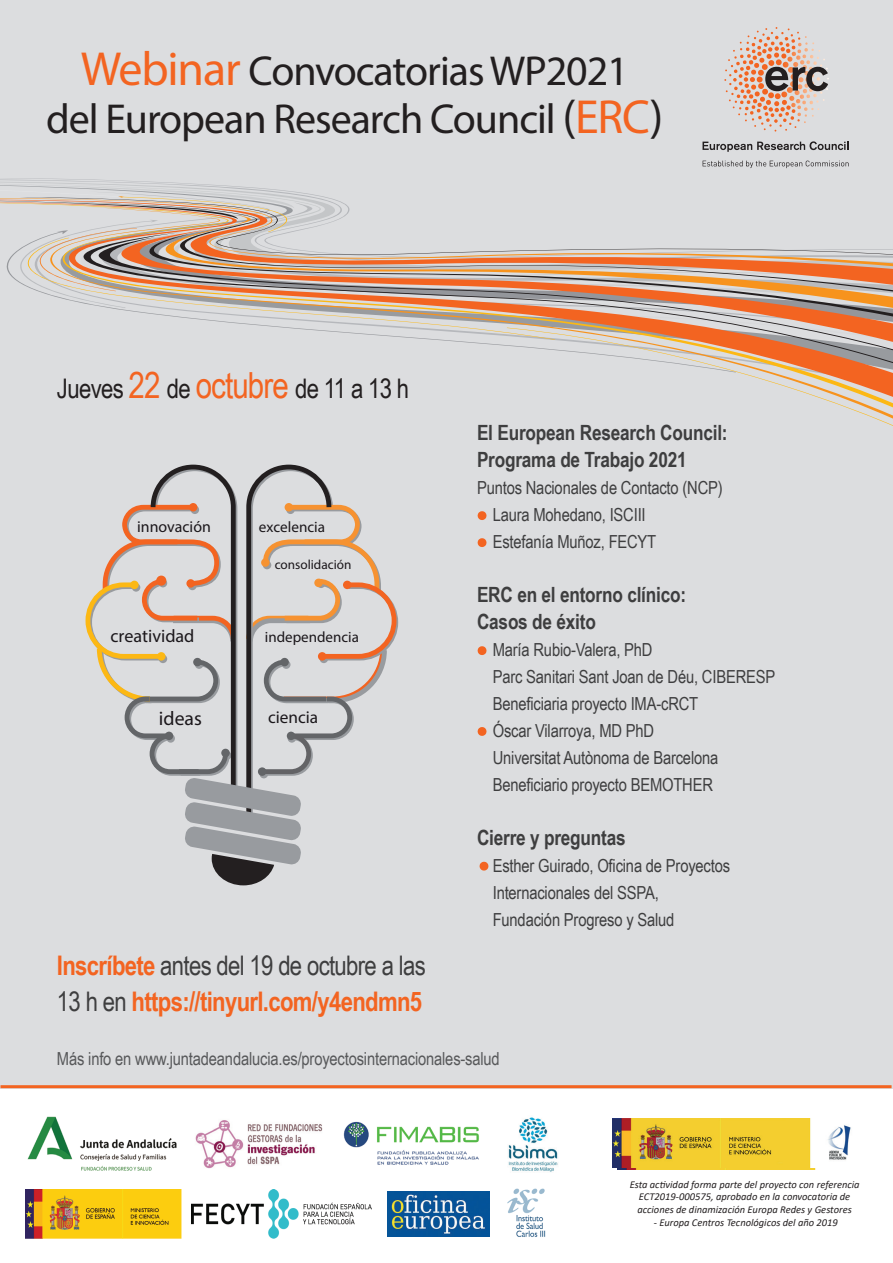
<style>
.page{position:relative;width:893px;height:1263px;background:#fff}
.page>*{position:absolute;margin:0;border:0;box-sizing:border-box;transform-origin:0 0}
.t1{font:42px/48px "Myriad Pro";letter-spacing:-.025em;color:#231f20;text-align:center}
.t2{font:700 27px/36px "Arial Narrow";letter-spacing:-.025em;color:#f36421}
.t3{font:27px "Arial Narrow";letter-spacing:-.025em;color:#231f20}
.t4{font:700 21px/27px "Arial Narrow";letter-spacing:-.01em;color:#3e3e3f}
.t5{font:19.8px "Myriad Pro";color:#1b171b}
.t6{font:18.15px "Myriad Pro";color:#1b171b}
.t7{font:18px/27px "Arial Narrow";letter-spacing:-.01em;color:#3e3e3f}
.t8{font:18px "Arial Narrow";letter-spacing:-.01em;color:#57585a}
.t9{font:17.25px "Myriad Pro";color:#1b171b}
.t10{font:15.9px "Myriad Pro";color:#1b171b}
.t11{font:15.15px "Myriad Pro";color:#1b171b}
.t12{font:15px "Myriad Pro";color:#1b171b}
.t13{font:13.2px "Myriad Pro";color:#1b171b}
.t14{font:italic 10.5px/12.6px "Calibri";color:#231f20;text-align:center}
.s1{font-size:48px;color:#f36421}
.s2{font-size:48px}
.s3{font-size:36px;color:#f36421}
.s4{font-weight:400;color:#3e3e3f}
</style>
<div class="page">
<div style="left:0;top:0;width:893px;height:1088px;background:#dcdddf"></div>
<img style="left:195px;top:1120px;width:128px;height:49px">
<img style="left:27px;top:1116px;width:150px;height:55px">
<img style="left:508px;top:1117px;width:50px;height:55px">
<img style="left:343px;top:1121px;width:136px;height:44px">
<img style="left:618px;top:1168px;width:198px;height:2px">
<img style="left:388px;top:1192px;width:102px;height:44px">
<img style="left:26px;top:1190px;width:345px;height:48px">
<img style="left:507px;top:1188px;width:39px;height:49px">
<hr style="left:1px;top:1085px;width:891px;height:3px;background:#f36421">
<svg style="left:724px;top:27px;width:104px;height:105px"></svg>
<svg style="left:702px;top:141px;width:146px;height:11px"></svg>
<svg style="left:703px;top:161px;width:146px;height:7px"></svg>
<svg style="left:0;top:178px;width:194px;height:6px"></svg>
<svg style="left:294px;top:202px;width:599px;height:144px"></svg>
<svg style="left:507px;top:328px;width:386px;height:98px"></svg>
<svg style="left:110px;top:238px;width:445px;height:102px"></svg>
<svg style="left:0;top:184px;width:294px;height:124px"></svg>
<svg style="left:477px;top:511px;width:10px;height:9px"></svg>
<svg style="left:477px;top:538px;width:10px;height:9px"></svg>
<svg style="left:477px;top:646px;width:10px;height:9px"></svg>
<svg style="left:479px;top:861px;width:10px;height:10px"></svg>
<svg style="left:477px;top:727px;width:10px;height:9px"></svg>
<svg style="left:85px;top:464px;width:314px;height:421px"></svg>
<div style="left:314px;top:579px;width:9px;height:8px;background:#f69231;border-radius:50%"></div>
<img style="left:613px;top:1118px;width:238px;height:50px">
<h1 class="t1" style="left:46px;top:46px;width:618px"><span class="s1">Webinar</span> Convocatorias WP2021<br>del European Research Council <span class="s2">(</span><span class="s1">ERC</span><span class="s2">)</span></h1>
<h2 class="t3" style="left:57px;top:369px;width:354px">Jueves <span class="s3">22</span> de <span class="s3">octubre</span> de 11 a 13 h</h2>
<p class="t10" style="left:137px;top:517px;width:75px">innovación</p>
<p class="t11" style="left:259px;top:518px;width:68px">excelencia</p>
<p class="t6" style="left:110px;top:625px;width:86px">creatividad</p>
<p class="t13" style="left:275px;top:556px;width:78px">consolidación</p>
<p class="t12" style="left:265px;top:628px;width:95px">independencia</p>
<p class="t5" style="left:159px;top:706px;width:44px">ideas</p>
<p class="t9" style="left:268px;top:707px;width:52px">ciencia</p>
<h2 class="t2" style="left:57px;top:946px;width:370px">Inscríbete <span class="s4">antes del 19 de octubre a las<br>13 h en</span> https://tinyurl.com/y4endmn5</h2>
<p class="t4" style="left:477px;top:418px;width:252px">El European Research Council:<br>Programa de Trabajo 2021</p>
<p class="t7" style="left:493px;top:473px;width:232px;text-indent:-16px">Puntos Nacionales de Contacto (NCP)<br>Laura Mohedano, ISCIII<br>Estefanía Muñoz, FECYT</p>
<p class="t4" style="left:477px;top:580px;width:211px">ERC en el entorno clínico:<br>Casos de éxito</p>
<p class="t7" style="left:493px;top:635px;width:284px">María Rubio-Valera, PhD<br>Parc Sanitari Sant Joan de Déu, CIBERESP<br>Beneficiaria proyecto IMA-cRCT<br>Óscar Vilarroya, MD PhD<br>Universitat Autònoma de Barcelona<br>Beneficiario proyecto BEMOTHER</p>
<p class="t4" style="left:477px;top:823px;width:150px">Cierre y preguntas</p>
<p class="t7" style="left:493px;top:851px;width:239px">Esther Guirado, Oficina de Proyectos<br>Internacionales del SSPA,<br>Fundación Progreso y Salud</p>
<p class="t8" style="left:57px;top:1046px;width:444px">Más info en www.juntadeandalucia.es/proyectosinternacionales-salud</p>
<p class="t14" style="left:630px;top:1177px;width:231px">Esta actividad forma parte del proyecto con referencia<br>ECT2019-000575, aprobado en la convocatoria de acciones de dinamización Europa Redes y Gestores</p>
<p class="t14" style="left:654px;top:1215px;width:186px">- Europa Centros Tecnológicos del año 2019</p>
</div>
